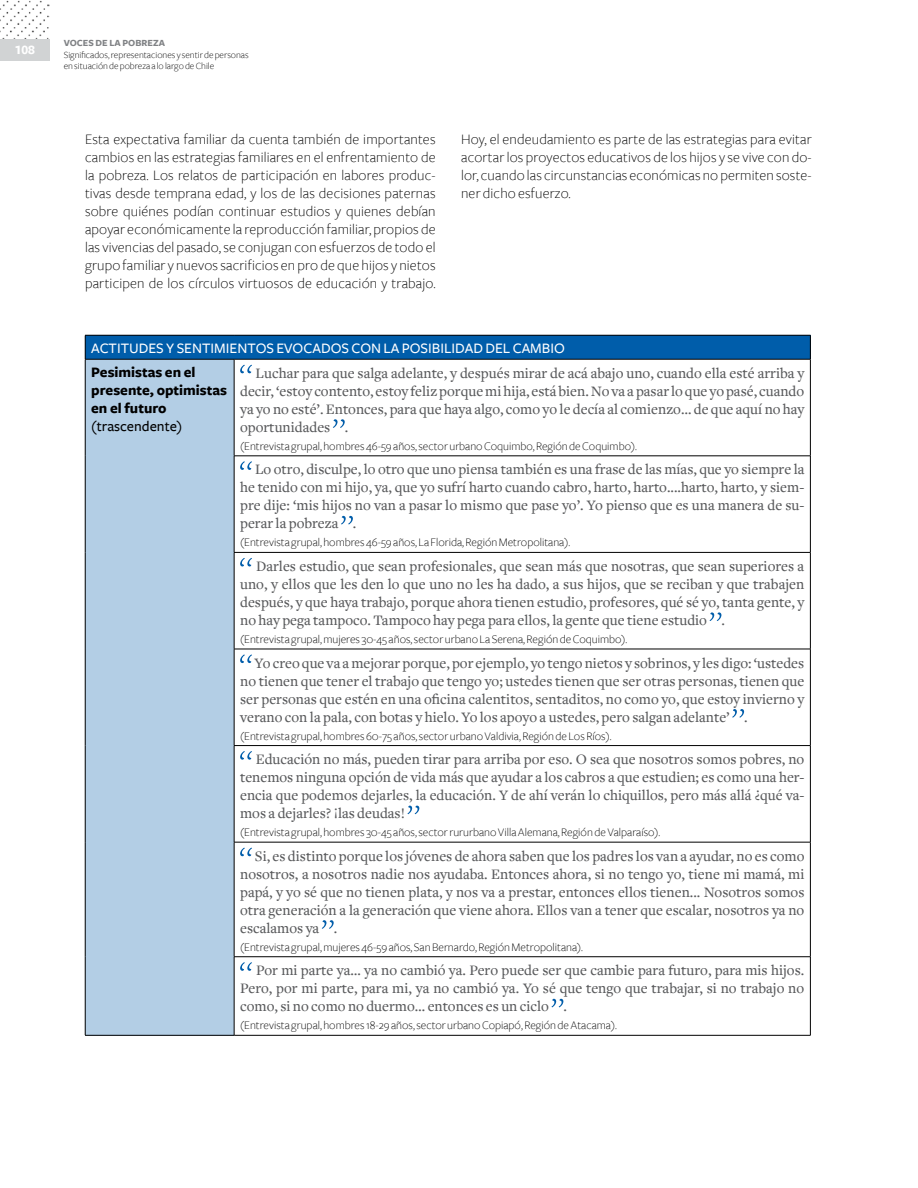
<style>
.page{position:relative;width:918px;height:1188px;background:#fff}
.page>*{position:absolute;margin:0;border:0;box-sizing:border-box;transform-origin:0 0}
.t1{font:500 15px/18px "Freight Text";color:#58595b;text-align:justify}
.t2{font:300 15px/18px "Freight Sans";letter-spacing:.01em;color:#000;text-align:justify}
.t3{font:500 15px "Freight Sans";color:#fff}
.t4{font:700 15px/18px "Freight Sans";color:#000}
.t5{font:500 15px "Freight Sans";color:#000}
.t6{font:13.5px "Freight Sans Bold SC";color:#fff}
.t7{font:300 12px "Freight Sans";color:#000}
.t8{font:300 9.75px/11.7px "Freight Sans";color:#000}
.t9{font:9.75px "Freight Sans Bold SC";color:#808285}
</style>
<div class="page">
<div style="left:0;top:38px;width:50px;height:23px;background:#d1d3d4"></div>
<img style="left:0;top:0;width:50px;height:38px">
<div style="left:85px;top:335px;width:725px;height:24px;background:#005daa"></div>
<div style="left:85px;top:359px;width:149px;height:676px;background:#b3cee5"></div>
<hr style="left:85px;top:335px;width:149px;height:1px;background:#000">
<svg style="left:85px;top:335px;width:1px;height:24px"></svg>
<hr style="left:234px;top:335px;width:577px;height:1px;background:#000">
<svg style="left:810px;top:335px;width:1px;height:24px"></svg>
<hr style="left:85px;top:359px;width:149px;height:1px;background:#000">
<hr style="left:85px;top:359px;width:1px;height:97px;background:#000">
<hr style="left:234px;top:359px;width:577px;height:1px;background:#000">
<hr style="left:234px;top:359px;width:1px;height:97px;background:#000">
<hr style="left:810px;top:359px;width:1px;height:97px;background:#000">
<hr style="left:85px;top:456px;width:1px;height:96px;background:#000">
<hr style="left:234px;top:456px;width:577px;height:1px;background:#000">
<hr style="left:234px;top:456px;width:1px;height:96px;background:#000">
<hr style="left:810px;top:456px;width:1px;height:96px;background:#000">
<hr style="left:85px;top:552px;width:1px;height:97px;background:#000">
<hr style="left:234px;top:552px;width:577px;height:1px;background:#000">
<hr style="left:234px;top:553px;width:1px;height:96px;background:#000">
<hr style="left:810px;top:553px;width:1px;height:96px;background:#000">
<hr style="left:85px;top:649px;width:1px;height:97px;background:#000">
<hr style="left:234px;top:649px;width:577px;height:1px;background:#000">
<hr style="left:234px;top:649px;width:1px;height:96px;background:#000">
<hr style="left:810px;top:649px;width:1px;height:96px;background:#000">
<hr style="left:85px;top:746px;width:1px;height:96px;background:#000">
<hr style="left:234px;top:745px;width:577px;height:1px;background:#000">
<hr style="left:234px;top:746px;width:1px;height:96px;background:#000">
<hr style="left:810px;top:746px;width:1px;height:96px;background:#000">
<hr style="left:85px;top:842px;width:1px;height:115px;background:#000">
<hr style="left:234px;top:842px;width:577px;height:1px;background:#000">
<hr style="left:234px;top:842px;width:1px;height:115px;background:#000">
<hr style="left:810px;top:842px;width:1px;height:115px;background:#000">
<hr style="left:85px;top:957px;width:1px;height:78px;background:#000">
<hr style="left:234px;top:956px;width:577px;height:1px;background:#000">
<hr style="left:234px;top:957px;width:1px;height:78px;background:#000">
<hr style="left:810px;top:957px;width:1px;height:78px;background:#000">
<hr style="left:85px;top:1035px;width:149px;height:1px;background:#000">
<hr style="left:234px;top:1035px;width:577px;height:1px;background:#000">
<svg style="left:240px;top:365px;width:12px;height:8px"></svg>
<svg style="left:333px;top:419px;width:12px;height:9px"></svg>
<svg style="left:240px;top:461px;width:12px;height:9px"></svg>
<svg style="left:341px;top:516px;width:12px;height:9px"></svg>
<svg style="left:240px;top:558px;width:12px;height:8px"></svg>
<svg style="left:709px;top:612px;width:12px;height:9px"></svg>
<svg style="left:240px;top:654px;width:12px;height:9px"></svg>
<svg style="left:732px;top:709px;width:12px;height:9px"></svg>
<svg style="left:240px;top:751px;width:12px;height:9px"></svg>
<svg style="left:407px;top:806px;width:12px;height:8px"></svg>
<svg style="left:240px;top:848px;width:12px;height:8px"></svg>
<svg style="left:322px;top:920px;width:12px;height:9px"></svg>
<svg style="left:240px;top:962px;width:12px;height:9px"></svg>
<svg style="left:551px;top:999px;width:12px;height:8px"></svg>
<p class="t6" style="left:15px;top:42px;width:22px">108</p>
<p class="t9" style="left:64px;top:38px;width:103px">VOCES DE LA POBREZA</p>
<p class="t8" style="left:64px;top:49px;width:187px">Significados, representaciones y sentir de personas en situación de pobreza a lo largo de Chile</p>
<p class="t2" style="left:85px;top:130px;width:352px">Esta expectativa familiar da cuenta también de importantes cambios en las estrategias familiares en el enfrentamiento de la pobreza. Los relatos de participación en labores produc&shy;tivas desde temprana edad, y los de las decisiones paternas sobre quiénes podían continuar estudios y quienes debían apoyar económicamente la reproducción familiar, propios de las vivencias del pasado, se conjugan con esfuerzos de todo el grupo familiar y nuevos sacrificios en pro de que hijos y nietos participen de los círculos virtuosos de educación y trabajo.</p>
<p class="t2" style="left:461px;top:130px;width:352px">Hoy, el endeudamiento es parte de las estrategias para evitar acortar los proyectos educativos de los hijos y se vive con do&shy;lor, cuando las circunstancias económicas no permiten soste&shy;ner dicho esfuerzo.</p>
<p class="t3" style="left:91px;top:340px;width:475px">ACTITUDES Y SENTIMIENTOS EVOCADOS CON LA POSIBILIDAD DEL CAMBIO</p>
<p class="t4" style="left:91px;top:364px;width:137px">Pesimistas en el presente, optimistas en el futuro</p>
<p class="t5" style="left:91px;top:418px;width:93px">(trascendente)</p>
<p class="t1" style="left:240px;top:364px;width:566px;text-indent:15px">Luchar para que salga adelante, y después mirar de acá abajo uno, cuando ella esté arriba y decir, ‘estoy contento, estoy feliz porque mi hija, está bien. No va a pasar lo que yo pasé, cuando ya yo no esté’. Entonces, para que haya algo, como yo le decía al comienzo… de que aquí no hay oportunidades .</p>
<p class="t7" style="left:240px;top:440px;width:398px">(Entrevista grupal, hombres 46-59 años, sector urbano Coquimbo, Región de Coquimbo).</p>
<p class="t1" style="left:240px;top:461px;width:566px;text-indent:15px">Lo otro, disculpe, lo otro que uno piensa también es una frase de las mías, que yo siempre la he tenido con mi hijo, ya, que yo sufrí harto cuando cabro, harto, harto....harto, harto, y siem&shy;pre dije: ‘mis hijos no van a pasar lo mismo que pase yo’. Yo pienso que es una manera de su&shy;perar la pobreza .</p>
<p class="t7" style="left:240px;top:536px;width:332px">(Entrevista grupal, hombres 46-59 años, La Florida, Región Metropolitana).</p>
<p class="t1" style="left:240px;top:558px;width:566px;text-indent:16px">Darles estudio, que sean profesionales, que sean más que nosotras, que sean superiores a uno, y ellos que les den lo que uno no les ha dado, a sus hijos, que se reciban y que trabajen después, y que haya trabajo, porque ahora tienen estudio, profesores, qué sé yo, tanta gente, y no hay pega tampoco. Tampoco hay pega para ellos, la gente que tiene estudio .</p>
<p class="t7" style="left:240px;top:633px;width:389px">(Entrevista grupal, mujeres 30-45 años, sector urbano La Serena, Región de Coquimbo).</p>
<p class="t1" style="left:240px;top:654px;width:566px;text-indent:15px">Yo creo que va a mejorar porque, por ejemplo, yo tengo nietos y sobrinos, y les digo: ‘ustedes no tienen que tener el trabajo que tengo yo; ustedes tienen que ser otras personas, tienen que ser personas que estén en una oficina calentitos, sentaditos, no como yo, que estoy invierno y verano con la pala, con botas y hielo. Yo los apoyo a ustedes, pero salgan adelante’ .</p>
<p class="t7" style="left:240px;top:729px;width:373px">(Entrevista grupal, hombres 60-75 años, sector urbano Valdivia, Región de Los Ríos).</p>
<p class="t1" style="left:240px;top:751px;width:566px;text-indent:16px">Educación no más, pueden tirar para arriba por eso. O sea que nosotros somos pobres, no tenemos ninguna opción de vida más que ayudar a los cabros a que estudien; es como una her&shy;encia que podemos dejarles, la educación. Y de ahí verán lo chiquillos, pero más allá ¿qué va&shy;mos a dejarles? ¡las deudas!</p>
<p class="t7" style="left:240px;top:826px;width:422px">(Entrevista grupal, hombres 30-45 años, sector rururbano Villa Alemana, Región de Valparaíso).</p>
<p class="t1" style="left:240px;top:847px;width:566px;text-indent:15px">Si, es distinto porque los jóvenes de ahora saben que los padres los van a ayudar, no es como nosotros, a nosotros nadie nos ayudaba. Entonces ahora, si no tengo yo, tiene mi mamá, mi papá, y yo sé que no tienen plata, y nos va a prestar, entonces ellos tienen... Nosotros somos otra generación a la generación que viene ahora. Ellos van a tener que escalar, nosotros ya no escalamos ya .</p>
<p class="t7" style="left:240px;top:940px;width:344px">(Entrevista grupal, mujeres 46-59 años, San Bernardo, Región Metropolitana).</p>
<p class="t1" style="left:240px;top:962px;width:566px;text-indent:16px">Por mi parte ya… ya no cambió ya. Pero puede ser que cambie para futuro, para mis hijos.<br>Pero, por mi parte, para mi, ya no cambió ya. Yo sé que tengo que trabajar, si no trabajo no como, si no como no duermo… entonces es un ciclo .</p>
<p class="t7" style="left:240px;top:1019px;width:378px">(Entrevista grupal, hombres 18-29 años, sector urbano Copiapó, Región de Atacama).</p>
</div>
